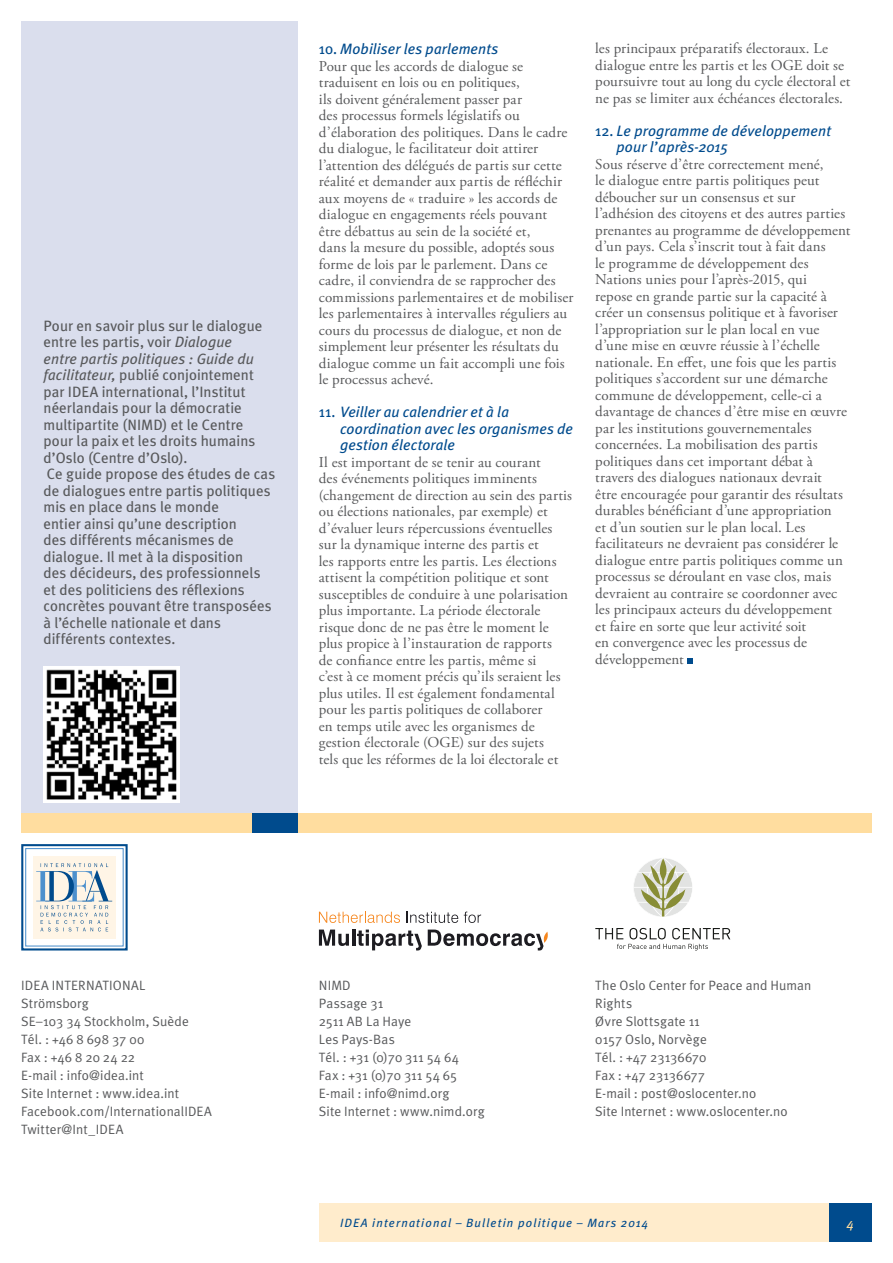
<style>
.page{position:relative;width:893px;height:1263px;background:#fff}
.page>*{position:absolute;margin:0;border:0;box-sizing:border-box;transform-origin:0 0}
.t1{font:15px/16.5px "Adobe Garamond Pro";letter-spacing:.005em;color:#58595b}
.t2{font:15px/16.5px "Meta Plus";letter-spacing:.005em;color:#58595b}
.t3{font:italic 15px/16.5px "Meta Plus";letter-spacing:.005em;color:#004b8d}
.t4{font:13.5px/18px "Meta Plus Normal";letter-spacing:.01em;color:#58595b}
.t5{font:italic 13.5px "Meta Plus";color:#ffdd9f}
.t6{font:italic 12px "Meta Plus";letter-spacing:.095em;color:#004b8d}
.s1{font-style:italic}
.s2{font-style:normal}
</style>
<div class="page">
<div style="left:319px;top:1203px;width:511px;height:39px;background:#ffeccc"></div>
<div style="left:829px;top:1203px;width:43px;height:39px;background:#004b8d"></div>
<div style="left:21px;top:21px;width:277px;height:792px;background:#dadeed"></div>
<div style="left:21px;top:813px;width:851px;height:19px;background:#ffdd9f"></div>
<img style="left:44px;top:666px;width:136px;height:136px">
<div style="left:252px;top:813px;width:46px;height:19px;background:#004b8d"></div>
<svg style="left:687px;top:658px;width:6px;height:6px"></svg>
<div style="left:21px;top:844px;width:107px;height:106px;background:#fff;border:2px solid #004b8d"></div>
<div style="left:25px;top:848px;width:99px;height:98px;border:1px solid #4d90cd"></div>
<div style="left:33px;top:856px;width:83px;height:82px;background:#fff5e6"></div>
<svg style="left:36px;top:863px;width:76px;height:68px"></svg>
<svg style="left:319px;top:912px;width:81px;height:11px"></svg>
<svg style="left:407px;top:912px;width:51px;height:11px"></svg>
<svg style="left:464px;top:911px;width:17px;height:12px"></svg>
<svg style="left:319px;top:929px;width:30px;height:17px"></svg>
<hr style="left:352px;top:929px;width:3px;height:17px;background:#1d1c21">
<svg style="left:357px;top:929px;width:65px;height:21px"></svg>
<svg style="left:428px;top:929px;width:120px;height:21px"></svg>
<svg style="left:634px;top:858px;width:58px;height:59px"></svg>
<svg style="left:595px;top:928px;width:135px;height:22px"></svg>
<p class="t2" style="left:44px;top:317px;width:233px">Pour en savoir plus sur le dialogue entre les partis, voir <span class="s1">Dialogue<br>entre partis politiques : Guide du facilitateur,</span> publié conjointement par IDEA international, l’Institut néerlandais pour la démocratie multipartite (NIMD) et le Centre pour la paix et les droits humains d’Oslo (Centre d’Oslo).<br>Ce guide propose des études de cas de dialogues entre partis politiques mis en place dans le monde<br>entier ainsi qu’une description<br>des différents mécanismes de dialogue. Il met à la disposition<br>des décideurs, des professionnels et des politiciens des réflexions concrètes pouvant être transposées à l’échelle nationale et dans différents contextes.</p>
<p class="t3" style="left:319px;top:41px;width:181px"><span class="s2">10.</span> Mobiliser les parlements</p>
<p class="t1" style="left:319px;top:58px;width:256px">Pour que les accords de dialogue se traduisent en lois ou en politiques,<br>ils doivent généralement passer par<br>des processus formels législatifs ou d’élaboration des politiques. Dans le cadre du dialogue, le facilitateur doit attirer l’attention des délégués de partis sur cette réalité et demander aux partis de réfléchir aux moyens de « traduire » les accords de dialogue en engagements réels pouvant<br>être débattus au sein de la société et,<br>dans la mesure du possible, adoptés sous forme de lois par le parlement. Dans ce cadre, il conviendra de se rapprocher des commissions parlementaires et de mobiliser les parlementaires à intervalles réguliers au cours du processus de dialogue, et non de simplement leur présenter les résultats du dialogue comme un fait accompli une fois le processus achevé.</p>
<p class="t3" style="left:340px;top:404px;width:234px;text-indent:-21px"><span class="s2">11.</span> Veiller au calendrier et à la coordination avec les organismes de gestion électorale</p>
<p class="t1" style="left:319px;top:454px;width:255px">Il est important de se tenir au courant<br>des événements politiques imminents (changement de direction au sein des partis ou élections nationales, par exemple) et d’évaluer leurs répercussions éventuelles sur la dynamique interne des partis et<br>les rapports entre les partis. Les élections attisent la compétition politique et sont susceptibles de conduire à une polarisation plus importante. La période électorale risque donc de ne pas être le moment le plus propice à l’instauration de rapports<br>de confiance entre les partis, même si<br>c’est à ce moment précis qu’ils seraient les plus utiles. Il est également fondamental pour les partis politiques de collaborer<br>en temps utile avec les organismes de gestion électorale (OGE) sur des sujets<br>tels que les réformes de la loi électorale et</p>
<p class="t1" style="left:595px;top:41px;width:257px">les principaux préparatifs électoraux. Le dialogue entre les partis et les OGE doit se poursuivre tout au long du cycle électoral et ne pas se limiter aux échéances électorales.</p>
<p class="t3" style="left:617px;top:122px;width:216px;text-indent:-21px"><span class="s2">12.</span> Le programme de développement pour l’après-2015</p>
<p class="t1" style="left:595px;top:156px;width:257px">Sous réserve d’être correctement mené,<br>le dialogue entre partis politiques peut déboucher sur un consensus et sur l’adhésion des citoyens et des autres parties prenantes au programme de développement d’un pays. Cela s’inscrit tout à fait dans<br>le programme de développement des Nations unies pour l’après-2015, qui<br>repose en grande partie sur la capacité à créer un consensus politique et à favoriser l’appropriation sur le plan local en vue d’une mise en œuvre réussie à l’échelle nationale. En effet, une fois que les partis politiques s’accordent sur une démarche commune de développement, celle-ci a davantage de chances d’être mise en œuvre par les institutions gouvernementales concernées. La mobilisation des partis politiques dans cet important débat à travers des dialogues nationaux devrait<br>être encouragée pour garantir des résultats durables bénéficiant d’une appropriation<br>et d’un soutien sur le plan local. Les facilitateurs ne devraient pas considérer le dialogue entre partis politiques comme un processus se déroulant en vase clos, mais devraient au contraire se coordonner avec les principaux acteurs du développement<br>et faire en sorte que leur activité soit<br>en convergence avec les processus de développement</p>
<p class="t4" style="left:21px;top:976px;width:192px">IDEA INTERNATIONAL<br>Strömsborg<br>SE–103 34 Stockholm, Suède<br>Tél. : +46 8 698 37 00<br>Fax : +46 8 20 24 22<br>E-mail : info@idea.int<br>Site Internet : www.idea.int<br>Facebook.com/InternationalIDEA<br>Twitter@Int_IDEA</p>
<p class="t4" style="left:319px;top:976px;width:167px">NIMD<br>Passage 31<br>2511 AB La Haye<br>Les Pays-Bas<br>Tél. : +31 (0)70 311 54 64<br>Fax : +31 (0)70 311 54 65<br>E-mail : info@nimd.org<br>Site Internet : www.nimd.org</p>
<p class="t4" style="left:595px;top:976px;width:218px">The Oslo Center for Peace and Human<br>Rights<br>Øvre Slottsgate 11<br>0157 Oslo, Norvège<br>Tél. : +47 23136670<br>Fax : +47 23136677<br>E-mail : post@oslocenter.no<br>Site Internet : www.oslocenter.no</p>
<p class="t6" style="left:340px;top:1216px;width:310px">IDEA international – Bulletin politique – Mars 2014</p>
<p class="t5" style="left:847px;top:1215px;width:9px">4</p>
</div>
